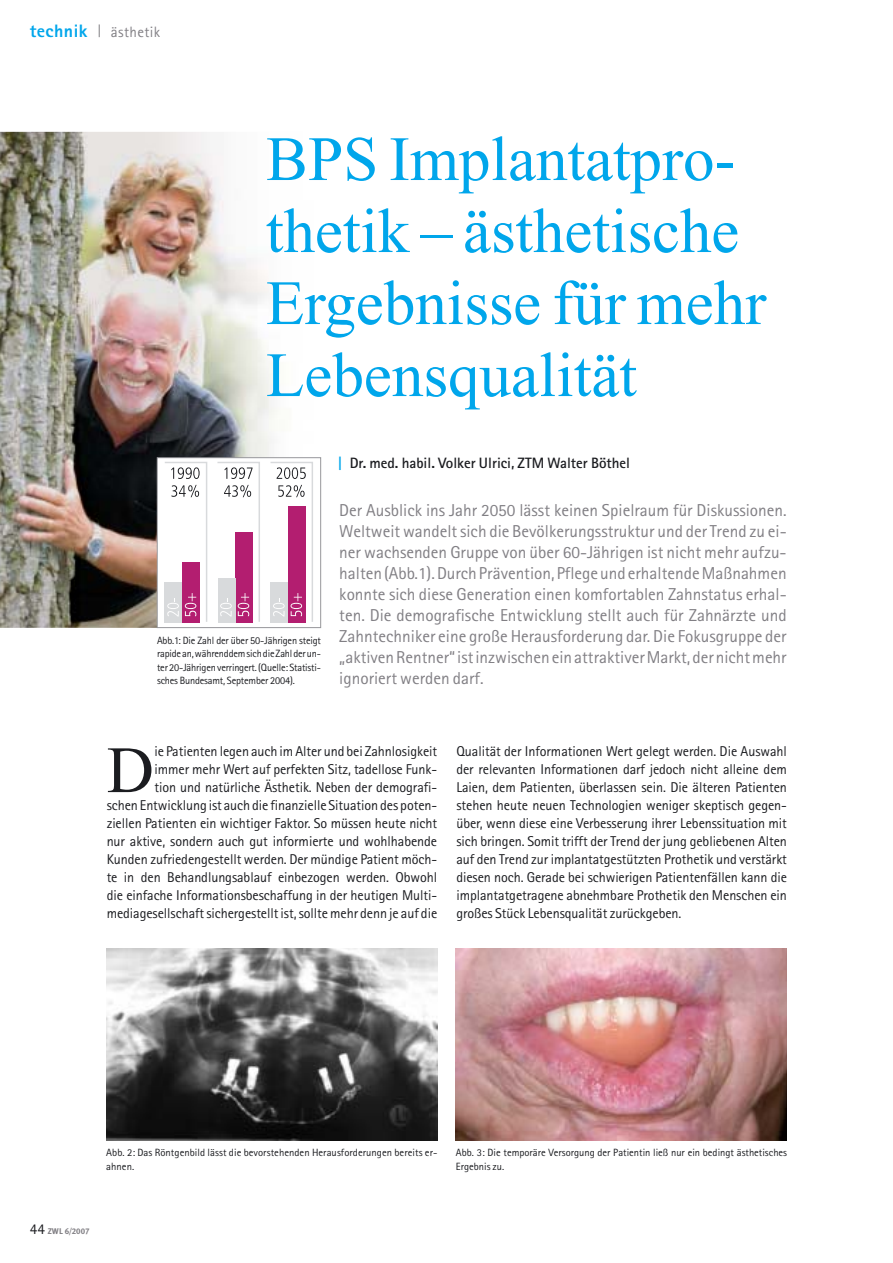
<style>
.page{position:relative;width:893px;height:1263px;background:#fff}
.page>*{position:absolute;margin:0;border:0;box-sizing:border-box;transform-origin:0 0}
.t1{font:66px "Times";color:#1b1c20}
.t2{font:63px/72px "Times";color:#00a6eb}
.t3{font:800 18px "Rotis Sans Serif";letter-spacing:.025em;color:#00a6eb}
.t4{font:17.25px/21px "Rotis Sans Serif";color:#817f84;text-align:justify}
.t5{font:700 15px "Rotis Sans Serif";color:#1b1c20}
.t6{font:15px "Rotis Sans Serif";letter-spacing:.025em;color:#817f84}
.t7{font:14.25px/18px "Rotis Sans Serif";letter-spacing:-.005em;color:#1b1c20;text-align:right}
.t8{font:10.5px/13.5px "Rotis Sans Serif";color:#1b1c20}
.t9{font:8.25px "Meta Bold Caps";color:#817f84}
.s1{color:#00a6eb}
.s2{font-family:"Rotis Sans Serif";font-size:15px;color:#1b1c20}
.s3{font-family:"Meta";font-weight:700}
</style>
<div class="page">
<svg style="left:99px;top:24px;width:1px;height:13px"></svg>
<img style="left:106px;top:948px;width:331px;height:192px">
<img style="left:456px;top:948px;width:331px;height:192px">
<img style="left:0;top:132px;width:278px;height:496px">
<div style="left:157px;top:458px;width:164px;height:170px;background:#fff"></div>
<svg style="left:164px;top:462px;width:149px;height:161px"></svg>
<div style="left:157px;top:457px;width:164px;height:171px;border:1px solid #97979b"></div>
<p class="t3" style="left:30px;top:25px;width:59px">technik</p>
<p class="t6" style="left:111px;top:27px;width:51px">ästhetik</p>
<h2 class="t2" style="left:266px;top:129px;width:502px">BPS Implantatpro&shy;thetik – ästhetische<br>Ergebnisse für mehr<br>Lebensqualität</h2>
<p class="t8" style="left:157px;top:634px;width:165px;text-align:justify">Abb.1: Die Zahl der über 50-Jährigen steigt rapide an, währenddem sich die Zahl der un&shy;ter 20-Jährigen verringert. (Quelle: Statisti&shy;sches Bundesamt, September 2004).</p>
<p class="t5" style="left:338px;top:458px;width:293px"><span class="s1">|</span> Dr. med. habil. Volker Ulrici, ZTM Walter Böthel</p>
<p class="t4" style="left:339px;top:501px;width:449px">Der Ausblick ins Jahr 2050 lässt keinen Spielraum für Diskussionen.<br>Weltweit wandelt sich die Bevölkerungsstruktur und der Trend zu ei&shy;ner wachsenden Gruppe von über 60-Jährigen ist nicht mehr aufzu&shy;halten (Abb.1). Durch Prävention, Pflege und erhaltende Maßnahmen konnte sich diese Generation einen komfortablen Zahnstatus erhal&shy;ten. Die demografische Entwicklung stellt auch für Zahnärzte und Zahntechniker eine große Herausforderung dar. Die Fokusgruppe der „aktiven Rentner“ ist inzwischen ein attraktiver Markt, der nicht mehr ignoriert werden darf.</p>
<p class="t7" style="left:107px;top:744px;width:332px">ie Patienten legen auch im Alter und bei Zahnlosigkeit<br>immer mehr Wert auf perfekten Sitz, tadellose Funk-<br>tion und natürliche Ästhetik. Neben der demografi-<br>schen Entwicklung ist auch die finanzielle Situation des poten&shy;ziellen Patienten ein wichtiger Faktor. So müssen heute nicht nur aktive, sondern auch gut informierte und wohlhabende Kunden zufriedengestellt werden. Der mündige Patient möch&shy;te in den Behandlungsablauf einbezogen werden. Obwohl die einfache Informationsbeschaffung in der heutigen Multi&shy;mediagesellschaft sichergestellt ist, sollte mehr denn je auf die</p>
<p class="t7" style="left:456px;top:744px;width:332px;text-align:justify">Qualität der Informationen Wert gelegt werden. Die Auswahl der relevanten Informationen darf jedoch nicht alleine dem Laien, dem Patienten, überlassen sein. Die älteren Patienten stehen heute neuen Technologien weniger skeptisch gegen&shy;über, wenn diese eine Verbesserung ihrer Lebenssituation mit sich bringen. Somit trifft der Trend der jung gebliebenen Alten auf den Trend zur implantatgestützten Prothetik und verstärkt diesen noch. Gerade bei schwierigen Patientenfällen kann die implantatgetragene abnehmbare Prothetik den Menschen ein großes Stück Lebensqualität zurückgeben.</p>
<h1 class="t1" style="left:107px;top:746px;width:49px">D</h1>
<p class="t8" style="left:106px;top:1147px;width:333px">Abb. 2: Das Röntgenbild lässt die bevorstehenden Herausforderungen bereits er&shy;ahnen.</p>
<p class="t8" style="left:456px;top:1147px;width:333px">Abb. 3: Die temporäre Versorgung der Patientin ließ nur ein bedingt ästhetisches<br>Ergebnis zu.</p>
<p class="t9" style="left:30px;top:1226px;width:61px"><span class="s2">44</span> <span class="s3">ZWL</span> 6/2007</p>
</div>
